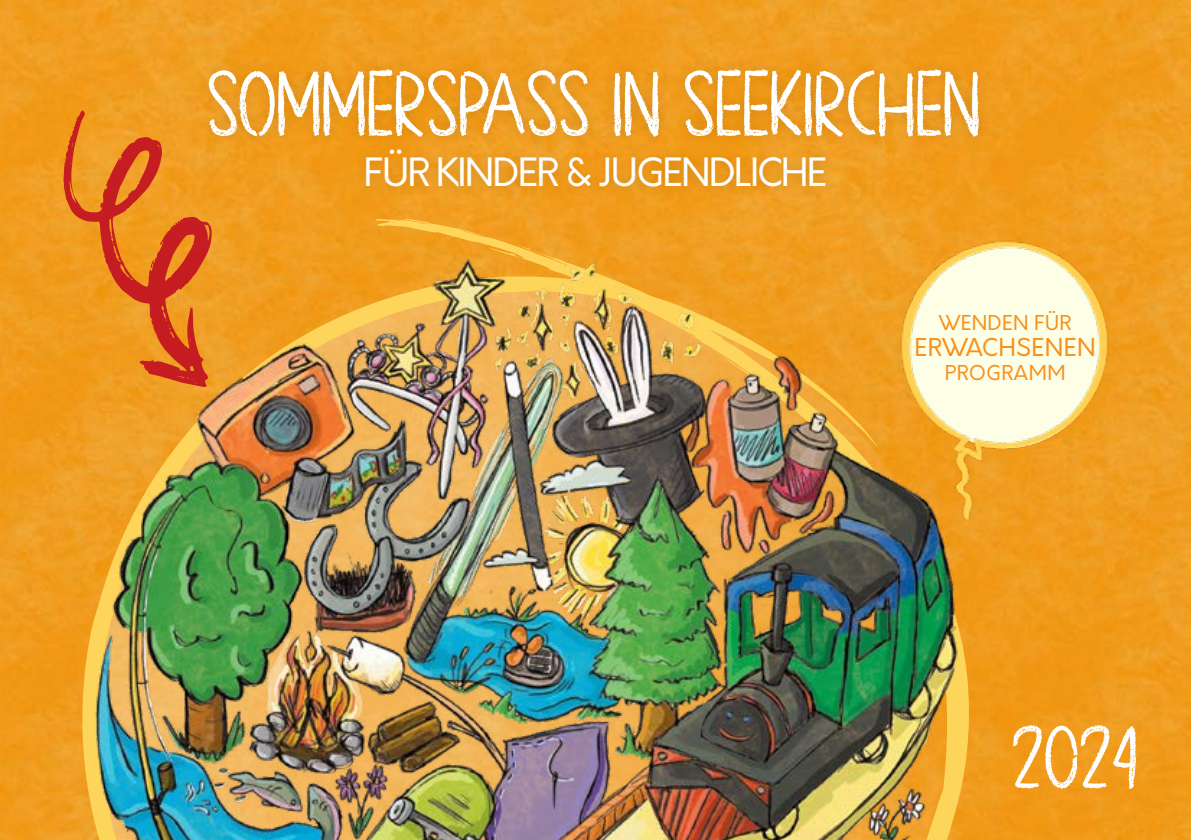
<style>
.page{position:relative;width:1191px;height:840px;background:#fff}
.page>*{position:absolute;margin:0;border:0;box-sizing:border-box;transform-origin:0 0}
.t1{font:90px "Chalk Board";color:#fff}
.t2{font:38px "Orkney";letter-spacing:-.05em;color:#fff}
.t3{font:24px "Orkney";letter-spacing:.01em;color:#f7921e}
.t4{font:20px "Orkney";letter-spacing:.015em;color:#f7921e}
</style>
<div class="page">
<img style="left:0;top:0;width:1191px;height:252px">
<img style="left:877px;top:217px;width:251px;height:35px">
<div style="left:196px;top:57px;width:794px;height:142px;background:#000;opacity:.13"></div>
<svg style="left:63px;top:110px;width:149px;height:142px;background:#e88723"></svg>
<svg style="left:82px;top:218px;width:887px;height:34px;background:#ee9823"></svg>
<img style="left:0;top:252px;width:1191px;height:587px">
<p class="t1" style="left:209px;top:50px;width:775px">SOMMERSPASS IN SEEKIRCHEN</p>
<p class="t2" style="left:363px;top:148px;width:465px">FÜR KINDER &amp; JUGENDLICHE</p>
<p class="t4" style="left:939px;top:309px;width:134px">WENDEN FÜR</p>
<p class="t3" style="left:914px;top:331px;width:183px">ERWACHSENEN</p>
<p class="t4" style="left:944px;top:359px;width:122px">PROGRAMM</p>
<p class="t1" style="left:1013px;top:704px;width:128px">2024</p>
</div>
